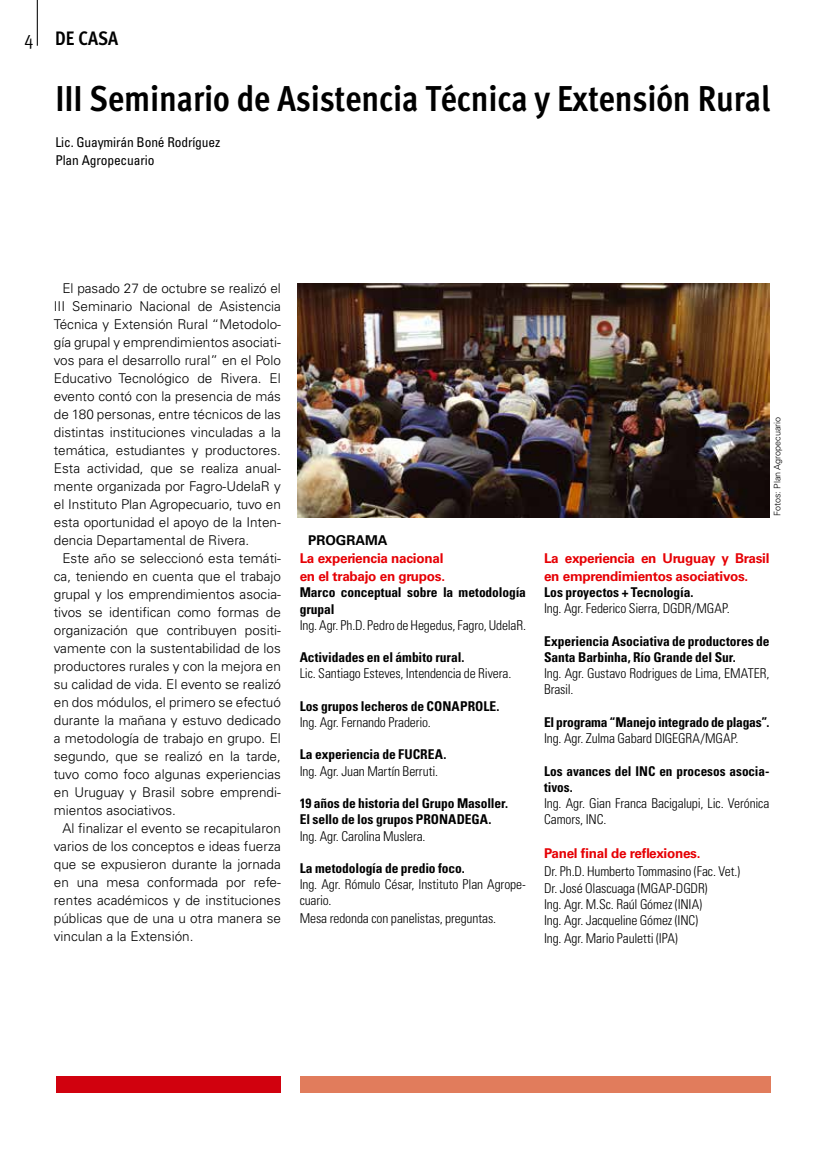
<style>
.page{position:relative;width:830px;height:1170px;background:#fff}
.page>*{position:absolute;margin:0;border:0;box-sizing:border-box;transform-origin:0 0}
.t1{font:700 36px "Meta Cond";letter-spacing:-.005em;color:#000}
.t2{font:700 19.5px "Meta Cond";color:#000}
.t3{font:300 13.5px/18px "Univers LT Std";color:#000;text-align:justify}
.t4{font:300 condensed 13.5px/16.2px "Univers LT Std";letter-spacing:-.01em;color:#000}
.t5{font:700 condensed 13.5px/16.2px "Univers LT Std";letter-spacing:-.005em;color:#000}
.t6{font:700 13.5px/18px "Univers LT Std";letter-spacing:-.02em;color:#e60005}
.t7{font:condensed 13.5px/18px "Univers LT Std";letter-spacing:-.01em;color:#000}
.t8{font:700 13.5px "Univers LT Std";color:#000}
.t9{font:300 9px "Univers LT Std";color:#000}
.s1{font-weight:400}
</style>
<div class="page">
<hr style="left:37px;top:0;width:1px;height:46px;background:#000">
<div style="left:56px;top:1076px;width:225px;height:16px;background:#d1010e"></div>
<div style="left:299px;top:1076px;width:471px;height:16px;background:#e17c5c"></div>
<img style="left:297px;top:283px;width:472px;height:234px">
<h2 class="t2" style="left:25px;top:27px;width:95px"><span class="s1">4</span> DE CASA</h2>
<h1 class="t1" style="left:55px;top:78px;width:716px">III Seminario de Asistencia Técnica y Extensión Rural</h1>
<p class="t7" style="left:55px;top:133px;width:166px">Lic. Guaymirán Boné Rodríguez<br>Plan Agropecuario</p>
<p class="t3" style="left:54px;top:279px;width:228px;text-indent:9px">El pasado 27 de octubre se realizó el III Seminario Nacional de Asistencia Técnica y Extensión Rural “Metodolo&shy;gía grupal y emprendimientos asociati&shy;vos para el desarrollo rural” en el Polo Educativo Tecnológico de Rivera. El evento contó con la presencia de más de 180 personas, entre técnicos de las distintas instituciones vinculadas a la temática, estudiantes y productores.<br>Esta actividad, que se realiza anual&shy;mente organizada por Fagro-UdelaR y el Instituto Plan Agropecuario, tuvo en esta oportunidad el apoyo de la Inten&shy;dencia Departamental de Rivera.</p>
<p class="t3" style="left:54px;top:549px;width:228px;text-indent:9px">Este año se seleccionó esta temáti&shy;ca, teniendo en cuenta que el trabajo grupal y los emprendimientos asocia&shy;tivos se identifican como formas de organización que contribuyen positi&shy;vamente con la sustentabilidad de los productores rurales y con la mejora en su calidad de vida. El evento se realizó en dos módulos, el primero se efectuó durante la mañana y estuvo dedicado a metodología de trabajo en grupo. El segundo, que se realizó en la tarde, tuvo como foco algunas experiencias en Uruguay y Brasil sobre emprendi&shy;mientos asociativos.</p>
<p class="t3" style="left:54px;top:819px;width:228px;text-indent:9px">Al finalizar el evento se recapitularon varios de los conceptos e ideas fuerza que se expusieron durante la jornada en una mesa conformada por refe&shy;rentes académicos y de instituciones públicas que de una u otra manera se vinculan a la Extensión.</p>
<p class="t8" style="left:308px;top:532px;width:81px">PROGRAMA</p>
<p class="t6" style="left:299px;top:549px;width:147px">La experiencia nacional en el trabajo en grupos.</p>
<p class="t5" style="left:299px;top:584px;width:228px">Marco conceptual sobre la metodología grupal</p>
<p class="t4" style="left:299px;top:617px;width:228px">Ing. Agr. Ph.D. Pedro de Hegedus, Fagro, UdelaR.</p>
<p class="t5" style="left:299px;top:649px;width:166px">Actividades en el ámbito rural.</p>
<p class="t4" style="left:299px;top:665px;width:213px">Lic. Santiago Esteves, Intendencia de Rivera.</p>
<p class="t5" style="left:299px;top:697px;width:201px">Los grupos lecheros de CONAPROLE.</p>
<p class="t4" style="left:299px;top:714px;width:133px">Ing. Agr. Fernando Praderio.</p>
<p class="t5" style="left:299px;top:746px;width:148px">La experiencia de FUCREA.</p>
<p class="t4" style="left:299px;top:762px;width:140px">Ing. Agr. Juan Martín Berruti.</p>
<p class="t5" style="left:299px;top:795px;width:210px">19 años de historia del Grupo Masoller.<br>El sello de los grupos PRONADEGA.</p>
<p class="t4" style="left:299px;top:827px;width:127px">Ing. Agr. Carolina Muslera.</p>
<p class="t5" style="left:299px;top:859px;width:167px">La metodología de predio foco.</p>
<p class="t4" style="left:299px;top:876px;width:228px">Ing. Agr. Rómulo César, Instituto Plan Agrope&shy;cuario.</p>
<p class="t4" style="left:299px;top:910px;width:198px">Mesa redonda con panelistas, preguntas.</p>
<p class="t9" style="left:771px;top:516px;width:101px;rotate:-90deg">Fotos: Plan Agropecuario</p>
<p class="t6" style="left:543px;top:549px;width:227px">La experiencia en Uruguay y Brasil en emprendimientos asociativos.</p>
<p class="t5" style="left:543px;top:584px;width:151px">Los proyectos + Tecnología.</p>
<p class="t4" style="left:543px;top:600px;width:187px">Ing. Agr. Federico Sierra, DGDR/MGAP.</p>
<p class="t5" style="left:543px;top:633px;width:227px">Experiencia Asociativa de productores de<br>Santa Barbinha, Río Grande del Sur.</p>
<p class="t4" style="left:543px;top:665px;width:227px">Ing. Agr. Gustavo Rodrigues de Lima, EMATER,<br>Brasil.</p>
<p class="t5" style="left:543px;top:714px;width:227px">El programa “Manejo integrado de plagas”.</p>
<p class="t4" style="left:543px;top:730px;width:196px">Ing. Agr. Zulma Gabard DIGEGRA/MGAP.</p>
<p class="t5" style="left:543px;top:762px;width:227px">Los avances del INC en procesos asocia&shy;tivos.</p>
<p class="t4" style="left:543px;top:795px;width:227px">Ing. Agr. Gian Franca Bacigalupi, Lic. Verónica<br>Camors, INC.</p>
<p class="t6" style="left:543px;top:844px;width:158px">Panel final de reflexiones.</p>
<p class="t4" style="left:543px;top:863px;width:197px">Dr. Ph.D. Humberto Tommasino (Fac. Vet.)<br>Dr. José Olascuaga (MGAP-DGDR)<br>Ing. Agr. M.Sc. Raúl Gómez (INIA)<br>Ing. Agr. Jacqueline Gómez (INC)</p>
<p class="t4" style="left:543px;top:930px;width:135px">Ing. Agr. Mario Pauletti (IPA)</p>
</div>
